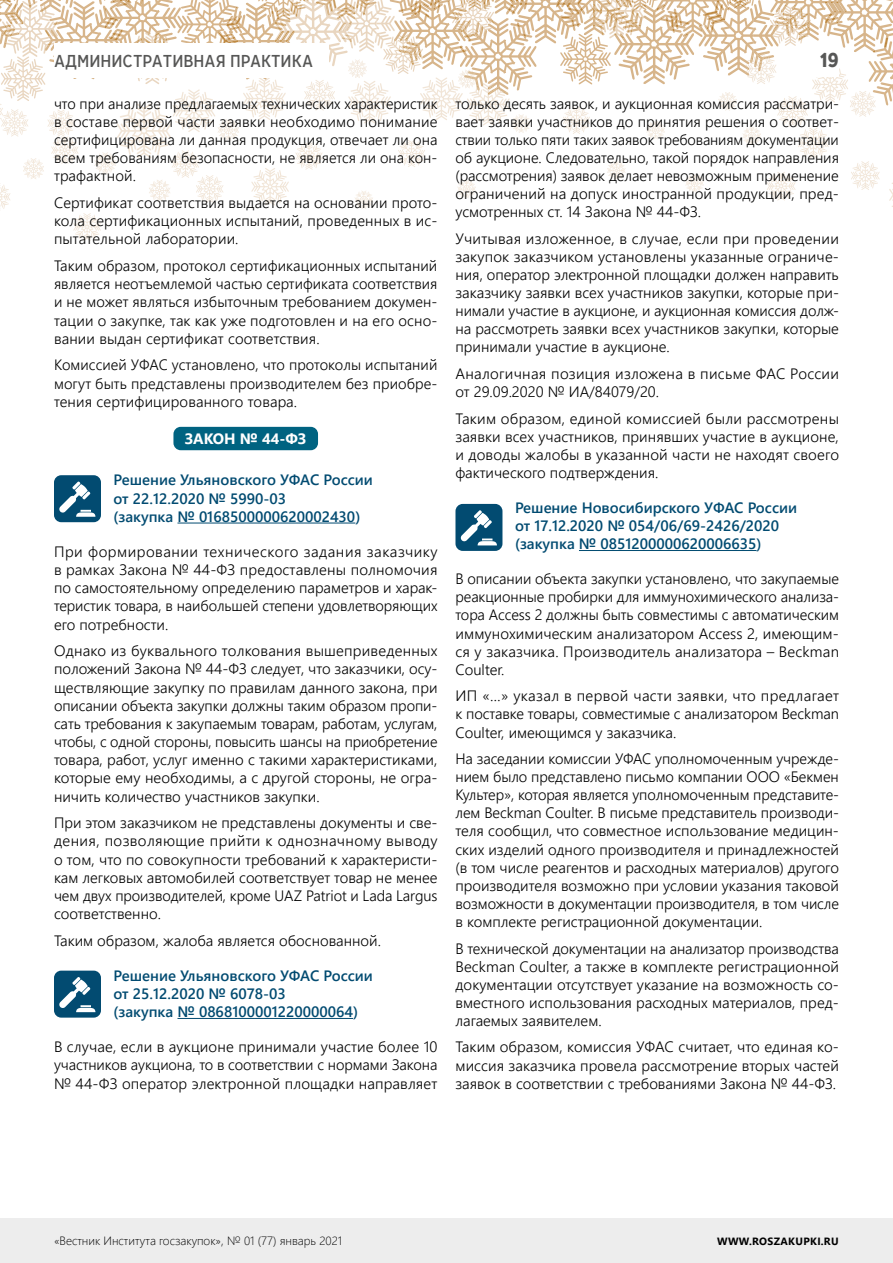
<style>
.page{position:relative;width:893px;height:1263px;background:#fff}
.page>*{position:absolute;margin:0;border:0;box-sizing:border-box;transform-origin:0 0}
.t1{font:700 21px "Leto Sans Condensed";color:#575756}
.t2{font:18px "Leto Sans Condensed";color:#575756}
.t3{font:300 15px/18.1px "Segoe UI";color:#000;text-align:justify}
.t4{font:600 15px/18.1px "Segoe UI";color:#024b71}
.t5{font:300 15px/18.1px "Segoe UI";letter-spacing:.02em;color:#000}
.t6{font:700 15px "Segoe UI";color:#fff}
.t7{font:300 12px "Segoe UI";color:#000}
.t8{font:700 10.5px "Segoe UI";letter-spacing:.035em;color:#000}
</style>
<div class="page">
<div style="left:0;top:1218px;width:893px;height:45px;background:#ededed"></div>
<svg style="left:0;top:0;width:893px;height:241px"></svg>
<div style="left:805px;top:42px;width:34px;height:35px;background:#fff"></div>
<hr style="left:177px;top:523px;width:178px;height:1px;background:#024b71">
<hr style="left:177px;top:1018px;width:176px;height:1px;background:#024b71">
<div style="left:173px;top:427px;width:145px;height:23px;background:#006381;border-radius:7px"></div>
<hr style="left:579px;top:550px;width:178px;height:1px;background:#024b71">
<div style="left:54px;top:971px;width:47px;height:46px;background:#024b71;border-radius:7px"></div>
<svg style="left:59px;top:977px;width:36px;height:35px"></svg>
<div style="left:455px;top:504px;width:47px;height:47px;background:#024b71;border-radius:7px"></div>
<svg style="left:460px;top:510px;width:37px;height:35px"></svg>
<div style="left:54px;top:475px;width:47px;height:47px;background:#024b71;border-radius:7px"></div>
<svg style="left:59px;top:482px;width:36px;height:35px"></svg>
<div style="left:54px;top:43px;width:275px;height:35px;background:#fff"></div>
<p class="t2" style="left:54px;top:49px;width:261px">АДМИНИСТРАТИВНАЯ ПРАКТИКА</p>
<p class="t3" style="left:54px;top:93px;width:385px">что при анализе предлагаемых технических характеристик в составе первой части заявки необходимо понимание сертифицирована ли данная продукция, отвечает ли она всем требованиям безопасности, не является ли она кон&shy;трафактной.</p>
<p class="t3" style="left:54px;top:192px;width:385px">Сертификат соответствия выдается на основании прото&shy;кола сертификационных испытаний, проведенных в ис&shy;пытательной лаборатории.</p>
<p class="t3" style="left:54px;top:255px;width:385px">Таким образом, протокол сертификационных испытаний является неотъемлемой частью сертификата соответствия и не может являться избыточным требованием докумен&shy;тации о закупке, так как уже подготовлен и на его осно&shy;вании выдан сертификат соответствия.</p>
<p class="t3" style="left:54px;top:354px;width:385px">Комиссией УФАС установлено, что протоколы испытаний могут быть представлены производителем без приобре&shy;тения сертифицированного товара.</p>
<p class="t6" style="left:185px;top:424px;width:123px">ЗАКОН № 44-ФЗ</p>
<p class="t4" style="left:114px;top:470px;width:261px">Решение Ульяновского УФАС России от 22.12.2020 № 5990-03<br>(закупка № 0168500000620002430)</p>
<p class="t3" style="left:54px;top:541px;width:385px">При формировании технического задания заказчику в рамках Закона № 44-ФЗ предоставлены полномочия по самостоятельному определению параметров и харак&shy;теристик товара, в наибольшей степени удовлетворяющих его потребности.</p>
<p class="t3" style="left:54px;top:640px;width:385px">Однако из буквального толкования вышеприведенных положений Закона № 44-ФЗ следует, что заказчики, осу&shy;ществляющие закупку по правилам данного закона, при описании объекта закупки должны таким образом пропи&shy;сать требования к закупаемым товарам, работам, услугам, чтобы, с одной стороны, повысить шансы на приобретение товара, работ, услуг именно с такими характеристиками, которые ему необходимы, а с другой стороны, не огра&shy;ничить количество участников закупки.</p>
<p class="t3" style="left:54px;top:812px;width:385px">При этом заказчиком не представлены документы и све&shy;дения, позволяющие прийти к однозначному выводу о том, что по совокупности требований к характеристи&shy;кам легковых автомобилей соответствует товар не менее чем двух производителей, кроме UAZ Patriot и Lada Largus соответственно.</p>
<p class="t3" style="left:54px;top:930px;width:328px">Таким образом, жалоба является обоснованной.</p>
<p class="t4" style="left:114px;top:965px;width:261px">Решение Ульяновского УФАС России от 25.12.2020 № 6078-03<br>(закупка № 0868100001220000064)</p>
<p class="t3" style="left:54px;top:1036px;width:385px">В случае, если в аукционе принимали участие более 10 участников аукциона, то в соответствии с нормами Закона № 44-ФЗ оператор электронной площадки направляет</p>
<h1 class="t1" style="left:820px;top:46px;width:20px">19</h1>
<p class="t3" style="left:455px;top:93px;width:385px">только десять заявок, и аукционная комиссия рассматри&shy;вает заявки участников до принятия решения о соответ&shy;ствии только пяти таких заявок требованиям документации об аукционе. Следовательно, такой порядок направления (рассмотрения) заявок делает невозможным применение ограничений на допуск иностранной продукции, пред&shy;усмотренных ст. 14 Закона № 44-ФЗ.</p>
<p class="t3" style="left:455px;top:228px;width:385px">Учитывая изложенное, в случае, если при проведении закупок заказчиком установлены указанные ограниче&shy;ния, оператор электронной площадки должен направить заказчику заявки всех участников закупки, которые при&shy;нимали участие в аукционе, и аукционная комиссия долж&shy;на рассмотреть заявки всех участников закупки, которые принимали участие в аукционе.</p>
<p class="t5" style="left:455px;top:363px;width:385px">Аналогичная позиция изложена в письме ФАС России от 29.09.2020 № ИА/84079/20.</p>
<p class="t3" style="left:455px;top:408px;width:385px">Таким образом, единой комиссией были рассмотрены заявки всех участников, принявших участие в аукционе, и доводы жалобы в указанной части не находят своего фактического подтверждения.</p>
<p class="t4" style="left:515px;top:497px;width:284px">Решение Новосибирского УФАС России от 17.12.2020 № 054/06/69-2426/2020 (закупка № 0851200000620006635)</p>
<p class="t3" style="left:455px;top:568px;width:385px">В описании объекта закупки установлено, что закупаемые реакционные пробирки для иммунохимического анализа&shy;тора Access 2 должны быть совместимы с автоматическим иммунохимическим анализатором Access 2, имеющим&shy;ся у заказчика. Производитель анализатора – Beckman Coulter.</p>
<p class="t3" style="left:455px;top:685px;width:385px">ИП «…» указал в первой части заявки, что предлагает к поставке товары, совместимые с анализатором Beckman Coulter, имеющимся у заказчика.</p>
<p class="t3" style="left:455px;top:748px;width:385px">На заседании комиссии УФАС уполномоченным учрежде&shy;нием было представлено письмо компании ООО «Бекмен Культер», которая является уполномоченным представите&shy;лем Beckman Coulter. В письме представитель производи&shy;теля сообщил, что совместное использование медицин&shy;ских изделий одного производителя и принадлежностей (в том числе реагентов и расходных материалов) другого производителя возможно при условии указания таковой возможности в документации производителя, в том числе в комплекте регистрационной документации.</p>
<p class="t3" style="left:455px;top:938px;width:385px">В технической документации на анализатор производства Beckman Coulter, а также в комплекте регистрационной документации отсутствует указание на возможность со&shy;вместного использования расходных материалов, пред&shy;лагаемых заявителем.</p>
<p class="t3" style="left:455px;top:1036px;width:385px">Таким образом, комиссия УФАС считает, что единая ко&shy;миссия заказчика провела рассмотрение вторых частей заявок в соответствии с требованиями Закона № 44-ФЗ.</p>
<p class="t7" style="left:54px;top:1229px;width:290px">«Вестник Института госзакупок», № 01 (77) январь 2021</p>
<p class="t8" style="left:717px;top:1231px;width:123px">WWW.ROSZAKUPKI.RU</p>
</div>
